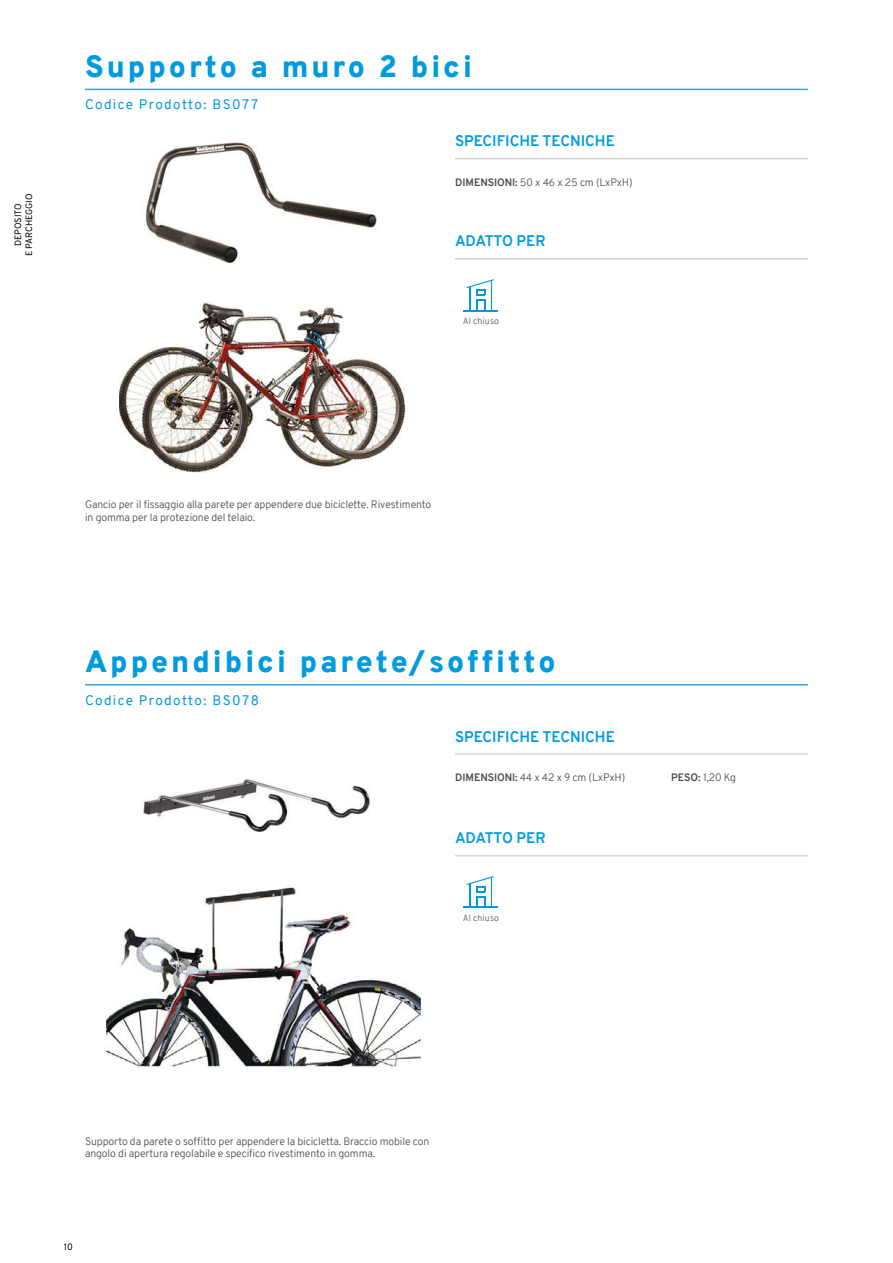
<style>
.page{position:relative;width:893px;height:1263px;background:#fff}
.page>*{position:absolute;margin:0;border:0;box-sizing:border-box;transform-origin:0 0}
.t1{font:900 30px "Overpass";letter-spacing:.1em;color:#009ade}
.t2{font:700 15px "Overpass";color:#009ade}
.t3{font:13.5px "Overpass";letter-spacing:.1em;color:#009ade}
.t4{font:300 10.5px/12.6px "Overpass";letter-spacing:-.01em;color:#4a4a49}
.t5{font:9px/10.8px "Overpass";color:#000;text-align:center}
.t6{font:300 8.85px "Overpass";letter-spacing:.01em;color:#575756}
.s1{font-weight:700}
</style>
<div class="page">
<hr style="left:455px;top:158px;width:353px;height:1px;background:#909090">
<hr style="left:85px;top:89px;width:723px;height:1px;background:#3da2e0">
<hr style="left:455px;top:258px;width:353px;height:2px;background:#909090">
<hr style="left:455px;top:753px;width:353px;height:2px;background:#909090">
<hr style="left:85px;top:684px;width:723px;height:1px;background:#3da2e0">
<img style="left:145px;top:139px;width:232px;height:124px">
<img style="left:119px;top:300px;width:286px;height:173px">
<img style="left:143px;top:779px;width:227px;height:53px">
<img style="left:105px;top:886px;width:318px;height:182px">
<hr style="left:463px;top:310px;width:35px;height:1px;background:#009ade">
<svg style="left:467px;top:279px;width:27px;height:31px"></svg>
<hr style="left:455px;top:855px;width:353px;height:1px;background:#909090">
<hr style="left:463px;top:907px;width:35px;height:1px;background:#009ade">
<svg style="left:467px;top:876px;width:27px;height:31px"></svg>
<p class="t5" style="left:13px;top:256px;width:64px;rotate:-90deg">DEPOSITO<br>E PARCHEGGIO</p>
<h1 class="t1" style="left:85px;top:45px;width:389px">Supporto a muro 2 bici</h1>
<p class="t3" style="left:85px;top:95px;width:175px">Codice Prodotto: BS077</p>
<h2 class="t2" style="left:455px;top:131px;width:161px">SPECIFICHE TECNICHE</h2>
<p class="t4" style="left:455px;top:176px;width:179px"><span class="s1">DIMENSIONI:</span> 50 x 46 x 25 cm (LxPxH)</p>
<h2 class="t2" style="left:455px;top:230px;width:92px">ADATTO PER</h2>
<p class="t6" style="left:463px;top:314px;width:38px">Al chiuso</p>
<p class="t4" style="left:85px;top:498px;width:348px">Gancio per il fissaggio alla parete per appendere due biciclette. Rivestimento in gomma per la protezione del telaio.</p>
<h1 class="t1" style="left:85px;top:640px;width:472px">Appendibici parete/soffitto</h1>
<p class="t3" style="left:85px;top:690px;width:175px">Codice Prodotto: BS078</p>
<h2 class="t2" style="left:455px;top:726px;width:161px">SPECIFICHE TECNICHE</h2>
<p class="t4" style="left:455px;top:771px;width:172px"><span class="s1">DIMENSIONI:</span> 44 x 42 x 9 cm (LxPxH)</p>
<p class="t4" style="left:671px;top:771px;width:67px"><span class="s1">PESO:</span> 1,20 Kg</p>
<h2 class="t2" style="left:455px;top:827px;width:92px">ADATTO PER</h2>
<p class="t6" style="left:463px;top:911px;width:38px">Al chiuso</p>
<p class="t4" style="left:85px;top:1135px;width:346px">Supporto da parete o soffitto per appendere la bicicletta. Braccio mobile con angolo di apertura regolabile e specifico rivestimento in gomma.</p>
<p class="t5" style="left:64px;top:1242px;width:11px">10</p>
</div>
